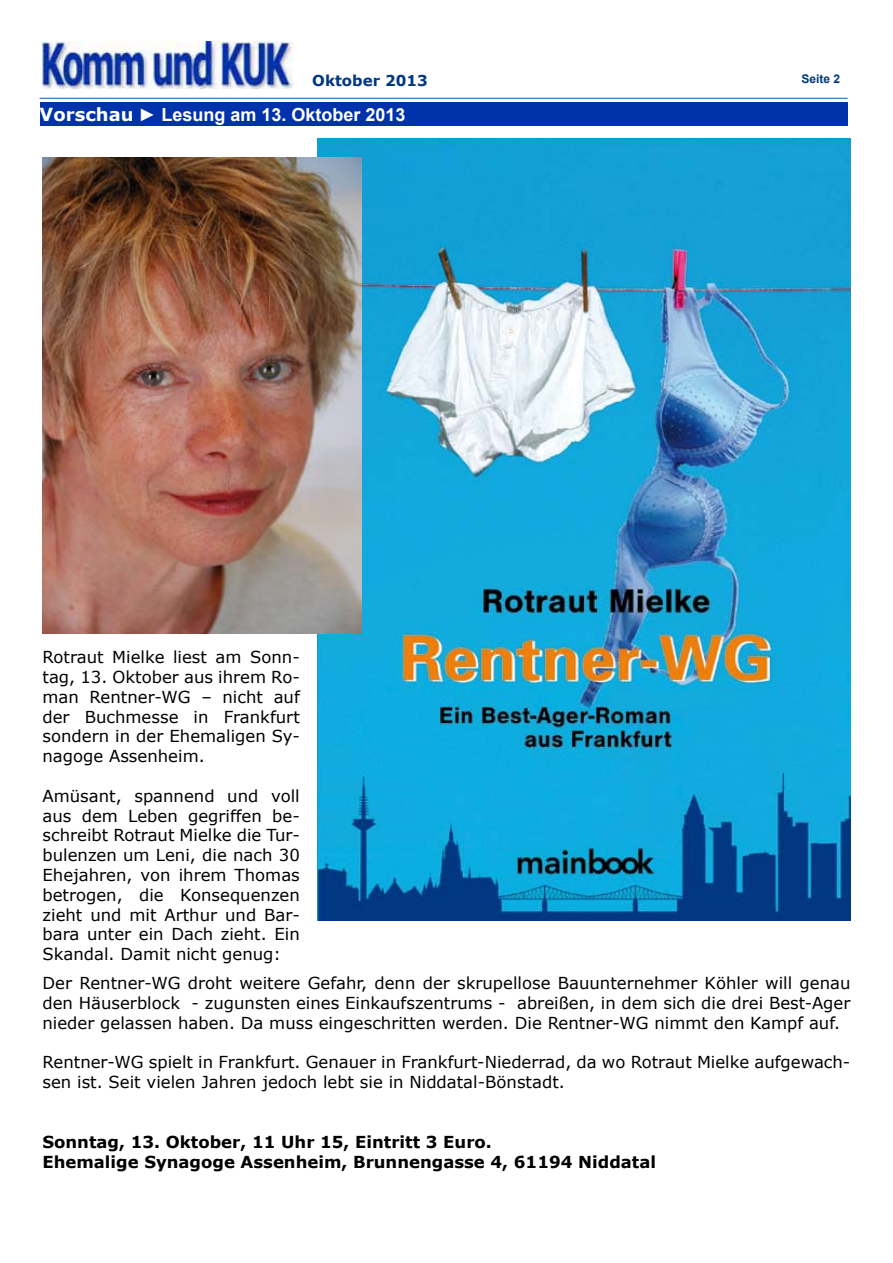
<style>
.page{position:relative;width:893px;height:1263px;background:#fff}
.page>*{position:absolute;margin:0;border:0;box-sizing:border-box;transform-origin:0 0}
.t1{font:700 18px "Arial";color:#fff}
.t2{font:16.8px "Verdana";color:#003882}
.t3{font:16.5px/19.8px "Verdana";color:#000;text-align:justify}
.t4{font:700 16.5px/19.8px "Verdana";color:#000}
.t5{font:700 15px "Verdana";color:#003882}
.t6{font:700 12px "Arial";color:#003882}
.s1{font-family:"Verdana";font-weight:400;font-size:16.8px}
.s2{font-family:"Verdana"}
</style>
<div class="page">
<img style="left:42px;top:41px;width:251px;height:48px">
<hr style="left:40px;top:98px;width:807px;height:1px;background:#0059a1">
<div style="left:40px;top:102px;width:807px;height:23px;background:#0032ab"></div>
<img style="left:318px;top:139px;width:532px;height:781px">
<img style="left:43px;top:157px;width:318px;height:477px">
<p class="t2" style="left:318px;top:66px;width:117px">Oktober 2011</p>
<p class="t2" style="left:788px;top:67px;width:44px">Seite</p>
<p class="t6" style="left:802px;top:70px;width:47px">Seite 2<span class="s1">2</span></p>
<p class="t5" style="left:312px;top:71px;width:117px">Oktober 2013</p>
<p class="t1" style="left:40px;top:102px;width:367px"><span class="s2">Vorschau</span> ► Lesung am 13. Oktober 2013</p>
<p class="t3" style="left:43px;top:647px;width:259px">Rotraut Mielke liest am Sonn&shy;tag, 13. Oktober aus ihrem Ro&shy;man Rentner-WG – nicht auf der Buchmesse in Frankfurt sondern in der Ehemaligen Sy&shy;nagoge Assenheim.</p>
<p class="t3" style="left:43px;top:785px;width:259px">Amüsant, spannend und voll aus dem Leben gegriffen be&shy;schreibt Rotraut Mielke die Tur&shy;bulenzen um Leni, die nach 30<br>Ehejahren, von ihrem Thomas betrogen, die Konsequenzen zieht und mit Arthur und Bar&shy;bara unter ein Dach zieht. Ein Skandal. Damit nicht genug:</p>
<p class="t3" style="left:43px;top:973px;width:809px">Der Rentner-WG droht weitere Gefahr, denn der skrupellose Bauunternehmer Köhler will genau den Häuserblock - zugunsten eines Einkaufszentrums - abreißen, in dem sich die drei Best-Ager nieder gelassen haben. Da muss eingeschritten werden. Die Rentner-WG nimmt den Kampf auf.</p>
<p class="t3" style="left:43px;top:1052px;width:809px">Rentner-WG spielt in Frankfurt. Genauer in Frankfurt-Niederrad, da wo Rotraut Mielke aufgewach&shy;sen ist. Seit vielen Jahren jedoch lebt sie in Niddatal-Bönstadt.</p>
<p class="t4" style="left:43px;top:1132px;width:615px">Sonntag, 13. Oktober, 11 Uhr 15, Eintritt 3 Euro.<br>Ehemalige Synagoge Assenheim, Brunnengasse 4, 61194 Niddatal</p>
</div>
